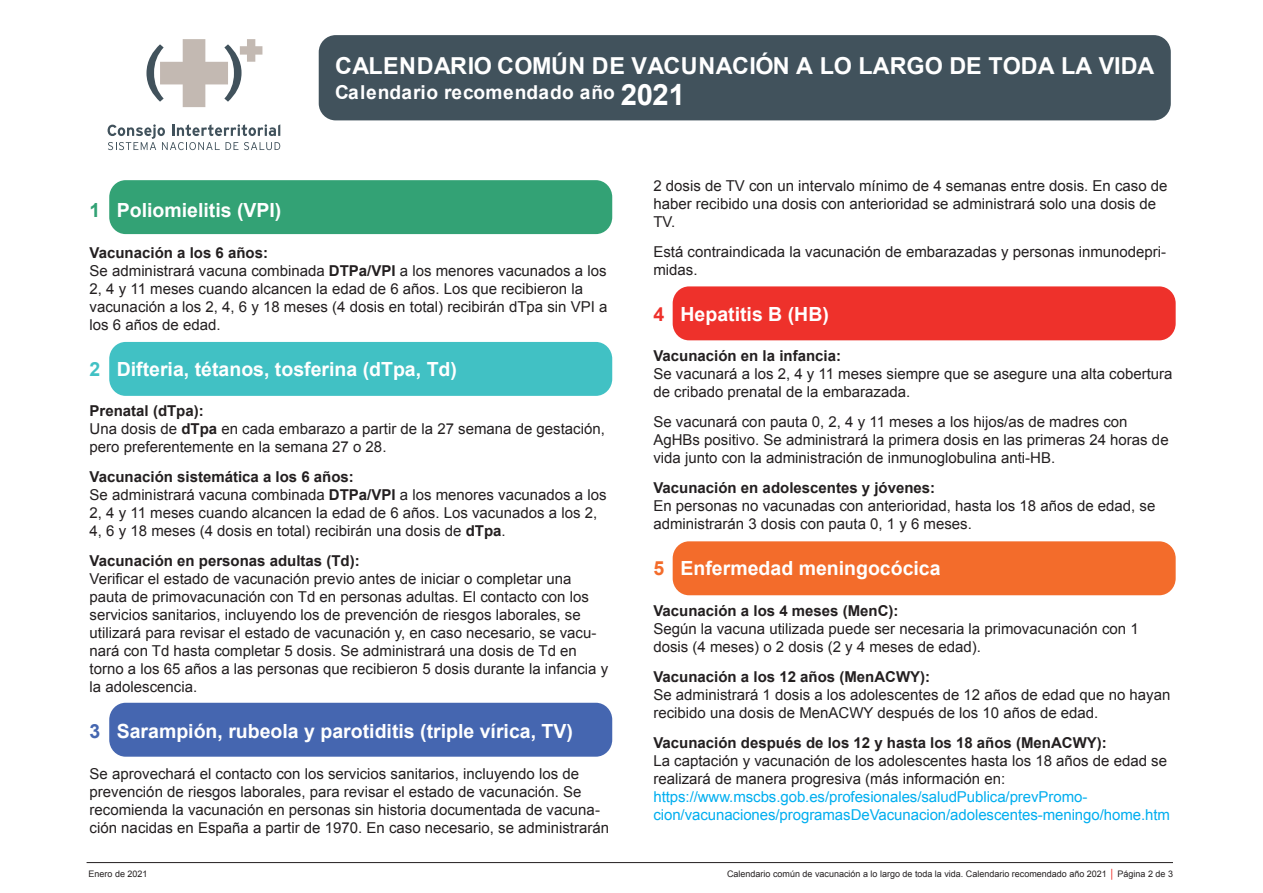
<style>
.page{position:relative;width:1263px;height:893px;background:#fff}
.page>*{position:absolute;margin:0;border:0;box-sizing:border-box;transform-origin:0 0}
.t1{font:700 23.4px "Arial";color:#fff}
.t2{font:700 19.5px "Arial";color:#fff}
.t3{font:700 19.2px "Arial";letter-spacing:.005em;color:#fff}
.t4{font:15px/18px "Arial";color:#231f20}
.t5{font:700 15px "Arial";color:#231f20}
.t6{font:15px/18px "Arial";letter-spacing:-.005em;color:#00aeef}
.t7{font:9px "Arial";color:#231f20}
.s1{font-size:29.4px}
.s2{color:#33a275}
.s3{font-weight:700}
.s4{color:#41c1c4}
.s5{color:#4566b0}
.s6{color:#ee312b}
.s7{color:#f36c2b}
</style>
<div class="page">
<div style="left:673px;top:541px;width:503px;height:54px;background:#f36c2b;border-radius:17px"></div>
<div style="left:673px;top:286px;width:503px;height:54px;background:#ee312b;border-radius:17px"></div>
<div style="left:109px;top:703px;width:503px;height:54px;background:#4566b0;border-radius:17px"></div>
<div style="left:109px;top:342px;width:503px;height:54px;background:#41c1c4;border-radius:17px"></div>
<div style="left:109px;top:180px;width:503px;height:54px;background:#33a275;border-radius:17px"></div>
<div style="left:319px;top:35px;width:852px;height:85px;background:#41525c;border-radius:17px"></div>
<svg style="left:146px;top:39px;width:116px;height:68px"></svg>
<svg style="left:108px;top:124px;width:172px;height:26px"></svg>
<hr style="left:87px;top:862px;width:1086px;height:1px;background:#231f20">
<h1 class="t1" style="left:335px;top:50px;width:821px">CALENDARIO COMÚN DE VACUNACIÓN A LO LARGO DE TODA LA VIDA</h1>
<p class="t3" style="left:335px;top:79px;width:352px">Calendario recomendado año <span class="s1">2021</span></p>
<h2 class="t2" style="left:90px;top:198px;width:193px"><span class="s2">1</span> Poliomielitis (VPI)</h2>
<p class="t4" style="left:90px;top:244px;width:519px"><span class="s3">Vacunación a los 6 años:<br></span>Se administrará vacuna combinada <span class="s3">DTPa/VPI</span> a los menores vacunados a los 2, 4 y 11 meses cuando alcancen la edad de 6 años. Los que recibieron la vacunación a los 2, 4, 6 y 18 meses (4 dosis en total) recibirán dTpa sin VPI a los 6 años de edad.</p>
<h2 class="t2" style="left:90px;top:356px;width:369px"><span class="s4">2</span> Difteria, tétanos, tosferina (dTpa, Td)</h2>
<p class="t4" style="left:90px;top:402px;width:517px"><span class="s3">Prenatal (dTpa):<br></span>Una dosis de <span class="s3">dTpa</span> en cada embarazo a partir de la 27 semana de gestación, pero preferentemente en la semana 27 o 28.</p>
<p class="t4" style="left:90px;top:468px;width:518px"><span class="s3">Vacunación sistemática a los 6 años:<br></span>Se administrará vacuna combinada <span class="s3">DTPa/VPI</span> a los menores vacunados a los 2, 4 y 11 meses cuando alcancen la edad de 6 años. Los vacunados a los 2, 4, 6 y 18 meses (4 dosis en total) recibirán una dosis de <span class="s3">dTpa</span>.</p>
<p class="t5" style="left:90px;top:551px;width:272px">Vacunación en personas adultas (Td):</p>
<p class="t4" style="left:90px;top:570px;width:520px">Verificar el estado de vacunación previo antes de iniciar o completar una pauta de primovacunación con Td en personas adultas. El contacto con los servicios sanitarios, incluyendo los de prevención de riesgos laborales, se utilizará para revisar el estado de vacunación y, en caso necesario, se vacu&shy;nará con Td hasta completar 5 dosis. Se administrará una dosis de Td en torno a los 65 años a las personas que recibieron 5 dosis durante la infancia y la adolescencia.</p>
<h2 class="t2" style="left:90px;top:718px;width:485px"><span class="s5">3</span> Sarampión, rubeola y parotiditis (triple vírica, TV)</h2>
<p class="t4" style="left:90px;top:765px;width:521px">Se aprovechará el contacto con los servicios sanitarios, incluyendo los de prevención de riesgos laborales, para revisar el estado de vacunación. Se recomienda la vacunación en personas sin historia documentada de vacuna&shy;ción nacidas en España a partir de 1970. En caso necesario, se administrarán</p>
<p class="t4" style="left:653px;top:177px;width:516px">2 dosis de TV con un intervalo mínimo de 4 semanas entre dosis. En caso de haber recibido una dosis con anterioridad se administrará solo una dosis de<br>TV.</p>
<p class="t4" style="left:653px;top:243px;width:514px">Está contraindicada la vacunación de embarazadas y personas inmunodepri&shy;midas.</p>
<h2 class="t2" style="left:653px;top:301px;width:177px"><span class="s6">4</span> Hepatitis B (HB)</h2>
<p class="t5" style="left:653px;top:346px;width:189px">Vacunación en la infancia:</p>
<p class="t4" style="left:653px;top:365px;width:521px">Se vacunará a los 2, 4 y 11 meses siempre que se asegure una alta cobertura de cribado prenatal de la embarazada.</p>
<p class="t4" style="left:653px;top:413px;width:517px">Se vacunará con pauta 0, 2, 4 y 11 meses a los hijos/as de madres con<br>AgHBs positivo. Se administrará la primera dosis en las primeras 24 horas de vida junto con la administración de inmunoglobulina anti-HB.</p>
<p class="t5" style="left:653px;top:478px;width:283px">Vacunación en adolescentes y jóvenes:</p>
<p class="t4" style="left:653px;top:497px;width:503px">En personas no vacunadas con anterioridad, hasta los 18 años de edad, se administrarán 3 dosis con pauta 0, 1 y 6 meses.</p>
<h2 class="t2" style="left:653px;top:555px;width:289px"><span class="s7">5</span> Enfermedad meningocócica</h2>
<p class="t5" style="left:653px;top:600px;width:247px">Vacunación a los 4 meses (MenC):</p>
<p class="t4" style="left:653px;top:620px;width:487px">Según la vacuna utilizada puede ser necesaria la primovacunación con 1 dosis (4 meses) o 2 dosis (2 y 4 meses de edad).</p>
<p class="t5" style="left:653px;top:666px;width:278px">Vacunación a los 12 años (MenACWY):</p>
<p class="t4" style="left:653px;top:686px;width:518px">Se administrará 1 dosis a los adolescentes de 12 años de edad que no hayan recibido una dosis de MenACWY después de los 10 años de edad.</p>
<p class="t5" style="left:653px;top:732px;width:455px">Vacunación después de los 12 y hasta los 18 años (MenACWY):</p>
<p class="t4" style="left:653px;top:752px;width:515px">La captación y vacunación de los adolescentes hasta los 18 años de edad se realizará de manera progresiva (más información en:</p>
<p class="t6" style="left:653px;top:788px;width:518px">https://www.mscbs.gob.es/profesionales/saludPublica/prevPromo&shy;cion/vacunaciones/programasDeVacunacion/adolescentes-meningo/home.htm</p>
<p class="t7" style="left:89px;top:868px;width:60px">Enero de 2021</p>
<p class="t7" style="left:727px;top:868px;width:447px">Calendario común de vacunación a lo largo de toda la vida. Calendario recomendado año 2021 <span class="s6">│</span> Página 2 de 3</p>
</div>
